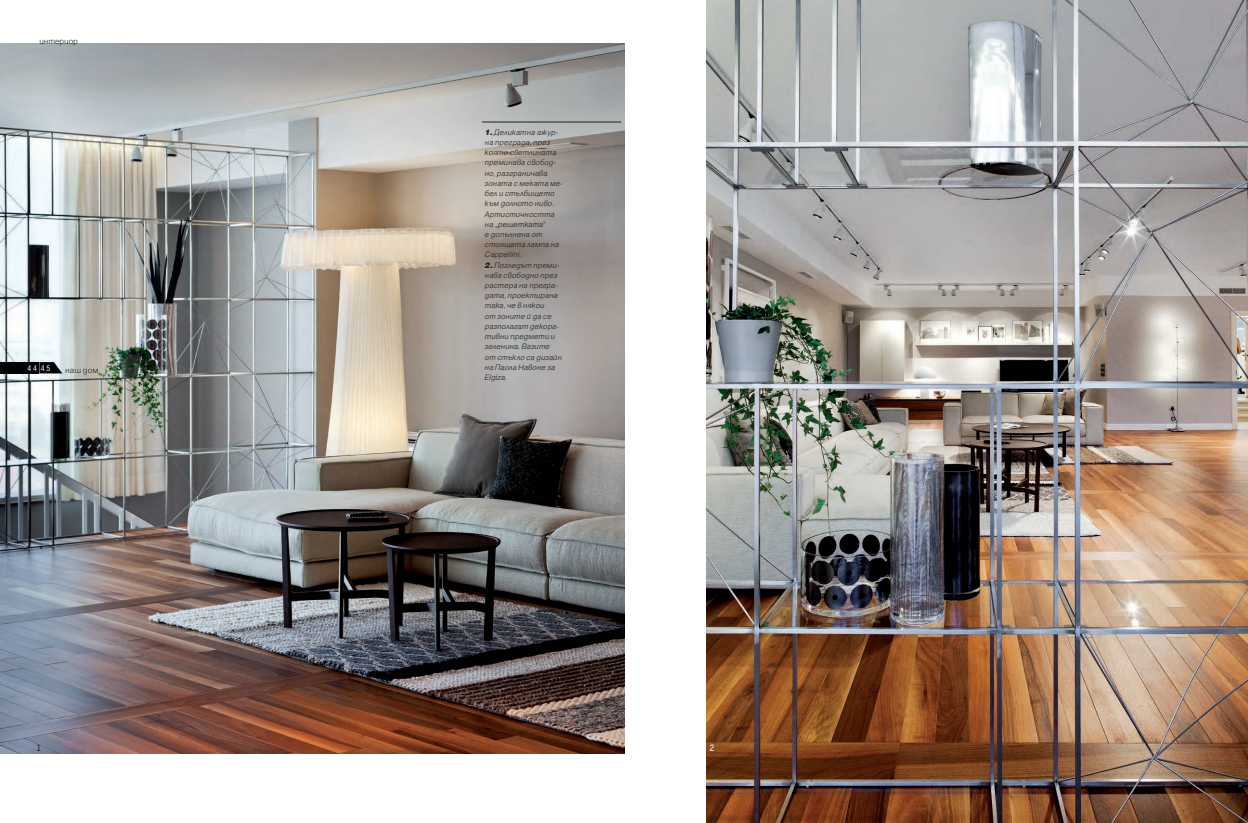
<style>
.page{position:relative;width:1248px;height:823px;background:#fff}
.page>*{position:absolute;margin:0;border:0;box-sizing:border-box;transform-origin:0 0}
.Osnoven_text_ZD{font:300 9px "Helen Bg";color:#231f20}
.Osnoven_text_ZD-2{font:9px "Helen BG Condensed Normal";color:#fff}
.t1{font:700 9px "Letter Gothic";color:#231f20}
.t2{font:700 9px "Letter Gothic";color:#fff}
.Photo_text{font:italic 300 8.5px/10.2px "Helen Bg";letter-spacing:.015em;color:#231f20}
.s1{font-weight:900}
</style>
<div class="page">
<img style="left:0;top:44px;width:624px;height:708px">
<img style="left:706px;top:0;width:541px;height:822px">
<hr style="left:482px;top:122px;width:139px;height:1px;background:#231f20">
<svg style="left:39px;top:362px;width:23px;height:11px"></svg>
<div style="left:0;top:362px;width:39px;height:11px;background:#010203"></div>
<p class="Osnoven_text_ZD" style="left:39px;top:36px;width:40px">интериор</p>
<p class="Osnoven_text_ZD-2" style="left:27px;top:363px;width:24px">44 45</p>
<p class="Osnoven_text_ZD" style="left:65px;top:365px;width:35px">наш дом</p>
<p class="Photo_text" style="left:485px;top:127px;width:79px"><span class="s1">1.</span> Деликатна ажур&shy;на преграда, през която светлината преминава свобод&shy;но, разграничава зоната с меката ме&shy;бел и стълбището към долното ниво.<br>Артистичността на “решетката”<br>е допълнена от стоящата лампа на<br>Cappellini.</p>
<p class="Photo_text" style="left:485px;top:259px;width:79px"><span class="s1">2.</span> Погледът преми&shy;нава свободно през растера на прегра&shy;дата, проектирана така, че в някои<br>от зоните й да се разполагат декора&shy;тивни предмети и зеленина. Вазите от стъкло са дизайн на Паола Навоне за<br>Elgiza.</p>
<p class="t1" style="left:36px;top:741px;width:6px">1</p>
<p class="t2" style="left:709px;top:741px;width:6px">2</p>
</div>
